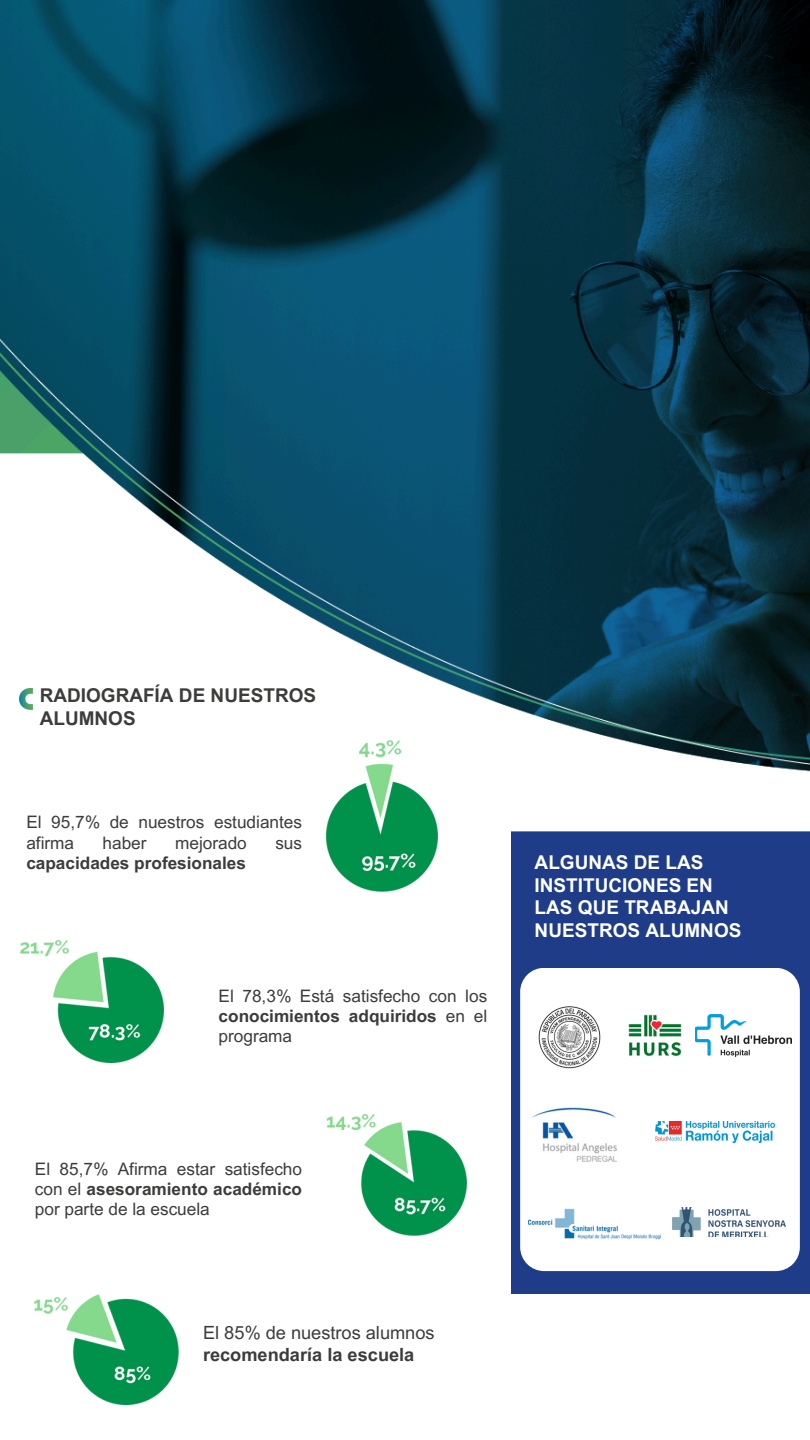
<style>
.page{position:relative;width:810px;height:1440px;background:#fff}
.page>*{position:absolute;margin:0;border:0;box-sizing:border-box;transform-origin:0 0}
.t1{font:700 19px/22.5px "Arial MT Pro";color:#fff}
.t2{font:700 19px/22.5px "Arial MT Pro";color:#3c3c3b}
.t3{font:18.2px "Arial MT Pro";color:#3c3c3b}
.t4{font:700 18.2px "Arial MT Pro";color:#3c3c3b}
.t5{font:17.2px/20.2px "Arial MT Pro";color:#3c3c3b;text-align:justify}
.t6{font:700 17.2px "Arial MT Pro";color:#3c3c3b}
.s1{font-weight:700}
</style>
<div class="page">
<img style="left:0;top:0;width:810px;height:1294px">
<img style="left:20px;top:689px;width:13px;height:21px">
<img style="left:326px;top:737px;width:111px;height:155px">
<img style="left:20px;top:937px;width:144px;height:125px">
<img style="left:326px;top:1111px;width:141px;height:125px">
<img style="left:34px;top:1294px;width:145px;height:111px">
<div style="left:511px;top:832px;width:299px;height:461px;background:#1e3c87"></div>
<svg style="left:520px;top:968px;width:280px;height:303px"></svg>
<img style="left:672px;top:1207px;width:114px;height:30px">
<img style="left:695px;top:1014px;width:96px;height:43px">
<img style="left:655px;top:1122px;width:119px;height:20px">
<img style="left:616px;top:1000px;width:79px;height:71px">
<img style="left:529px;top:1207px;width:131px;height:33px">
<img style="left:529px;top:1104px;width:95px;height:71px">
<img style="left:526px;top:991px;width:90px;height:97px">
<p class="t2" style="left:40px;top:687px;width:278px">RADIOGRAFÍA DE NUESTROS<br>ALUMNOS</p>
<p class="t5" style="left:26px;top:814px;width:277px">El 95,7% de nuestros estudiantes afirma</p>
<p class="t5" style="left:103px;top:835px;width:45px">haber</p>
<p class="t5" style="left:175px;top:835px;width:73px">mejorado</p>
<p class="t5" style="left:275px;top:835px;width:28px">sus</p>
<p class="t6" style="left:26px;top:856px;width:221px">capacidades profesionales</p>
<p class="t5" style="left:219px;top:988px;width:270px">El 78,3% Está satisfecho con los <span class="s1">conocimientos adquiridos</span> en el programa</p>
<p class="t5" style="left:35px;top:1161px;width:269px">El 85,7% Afirma estar satisfecho con el <span class="s1">asesoramiento académico </span>por parte de la escuela</p>
<p class="t3" style="left:203px;top:1326px;width:233px">El 85% de nuestros alumnos</p>
<p class="t4" style="left:203px;top:1348px;width:213px">recomendaría la escuela</p>
<p class="t1" style="left:535px;top:854px;width:208px">ALGUNAS DE LAS<br>INSTITUCIONES EN<br>LAS QUE TRABAJAN<br>NUESTROS ALUMNOS</p>
</div>
